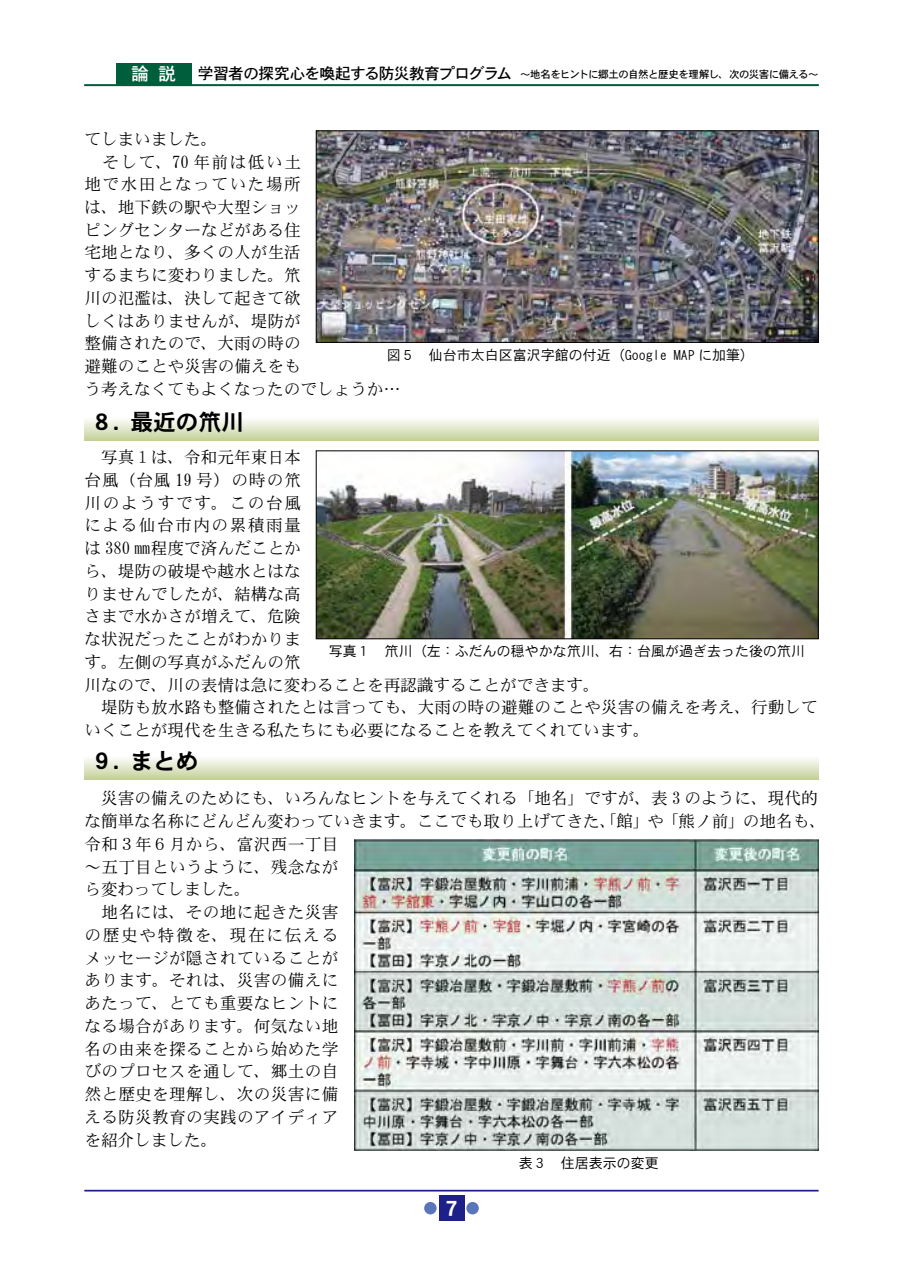
<style>
.page{position:relative;width:903px;height:1275px;background:#fff}
.page>*{position:absolute;margin:0;border:0;box-sizing:border-box;transform-origin:0 0}
.t1{font:22.75px "DFHS Gothic W7 WIN RKSJ H";color:#000}
.t2{font:21px "DFHS Gothic W7 WIN RKSJ H";color:#fff}
.t3{font:16.62px/22.8px "DFHS Mincho W3 WIN RKSJ H";color:#000}
.t4{font:16.62px/22.8px "DFHS Mincho W3 WIN RKSJ H";letter-spacing:.02em;color:#000}
.t5{font:14px "DFHS Gothic W3 WIN RKSJ H";color:#000}
.t6{font:10.5px "DFHS Gothic W5 WIN RKSJ H";letter-spacing:-.055em;color:#000}
.s1{font-family:"DFHS Gothic W5 WING RKSJ H";font-size:17.85px;color:#fff}
.s2{font-size:15.75px}
</style>
<div class="page">
<hr style="left:84px;top:1190px;width:735px;height:1px;background:#1d2088">
<div style="left:439px;top:1196px;width:25px;height:25px;background:#1d2088"></div>
<div style="left:466px;top:1202px;width:13px;height:12px;background:#5976ba;border-radius:50%"></div>
<div style="left:424px;top:1202px;width:13px;height:12px;background:#5976ba;border-radius:50%"></div>
<div style="left:116px;top:63px;width:75px;height:21px;background:#005e3c"></div>
<hr style="left:84px;top:84px;width:735px;height:2px;background:#005e3c">
<div style="left:84px;top:416px;width:735px;height:24px;background:linear-gradient(to bottom,#fff,#c8d4a0)"></div>
<div style="left:84px;top:755px;width:735px;height:24px;background:linear-gradient(to bottom,#fff,#c7d49f)"></div>
<img style="left:318px;top:132px;width:499px;height:209px">
<div style="left:316px;top:130px;width:503px;height:213px;border:1px solid #000"></div>
<img style="left:318px;top:452px;width:499px;height:185px">
<div style="left:316px;top:450px;width:503px;height:189px;border:1px solid #000"></div>
<img style="left:354px;top:839px;width:464px;height:311px">
<p class="t6" style="left:131px;top:69px;width:689px"><span class="s1">論　説</span> <span class="s2">学習者の探究心を喚起する防災教育プログラム</span> ～地名をヒントに郷土の自然と歴史を理解し、次の災害に備える～</p>
<p class="t3" style="left:84px;top:128px;width:317px">てしまいました。<br>　そして、70 年前は低い土<br>地で水田となっていた場所<br>は、地下鉄の駅や大型ショッ<br>ピングセンターなどがある住<br>宅地となり、多くの人が生活<br>するまちに変わりました。笊<br>川の氾濫は、決して起きて欲<br>しくはありませんが、堤防が<br>整備されたので、大雨の時の<br>避難のことや災害の備えをも<br>う考えなくてもよくなったのでしょうか…</p>
<p class="t5" style="left:387px;top:348px;width:369px">図５　仙台市太白区富沢字館の付近（Google MAP に加筆）</p>
<h1 class="t1" style="left:91px;top:410px;width:155px">８. 最近の笊川</h1>
<p class="t3" style="left:84px;top:446px;width:735px">　写真１は、令和元年東日本<br>台風（台風 19 号）の時の笊<br>川のようすです。この台風<br>による仙台市内の累積雨量<br>は 380 ㎜程度で済んだことか<br>ら、堤防の破堤や越水とはな<br>りませんでしたが、結構な高<br>さまで水かさが増えて、危険<br>な状況だったことがわかりま<br>す。左側の写真がふだんの笊<br>川なので、川の表情は急に変わることを再認識することができます。<br>　堤防も放水路も整備されたとは言っても、大雨の時の避難のことや災害の備えを考え、行動していくことが現代を生きる私たちにも必要になることを教えてくれています。</p>
<p class="t5" style="left:329px;top:644px;width:477px">写真１　笊川（左：ふだんの穏やかな笊川、右：台風が過ぎ去った後の笊川</p>
<h1 class="t1" style="left:91px;top:749px;width:110px">９. まとめ</h1>
<p class="t4" style="left:84px;top:787px;width:743px">　災害の備えのためにも、いろんなヒントを与えてくれる「地名」ですが、表 3 のように、現代的な簡単な名称にどんどん変わっていきます。ここでも取り上げてきた、「館」や「熊ノ前」の地名も、令和３年６月から、富沢西一丁目<br>～五丁目というように、残念なが<br>ら変わってしました。<br>　地名には、その地に起きた災害<br>の歴史や特徴を、現在に伝える<br>メッセージが隠されていることが<br>あります。それは、災害の備えに<br>あたって、とても重要なヒントに<br>なる場合があります。何気ない地<br>名の由来を探ることから始めた学<br>びのプロセスを通して、郷土の自<br>然と歴史を理解し、次の災害に備<br>える防災教育の実践のアイディア<br>を紹介しました。</p>
<p class="t2" style="left:441px;top:1198px;width:22px">７</p>
<p class="t5" style="left:519px;top:1156px;width:141px">表３　住居表示の変更</p>
</div>
